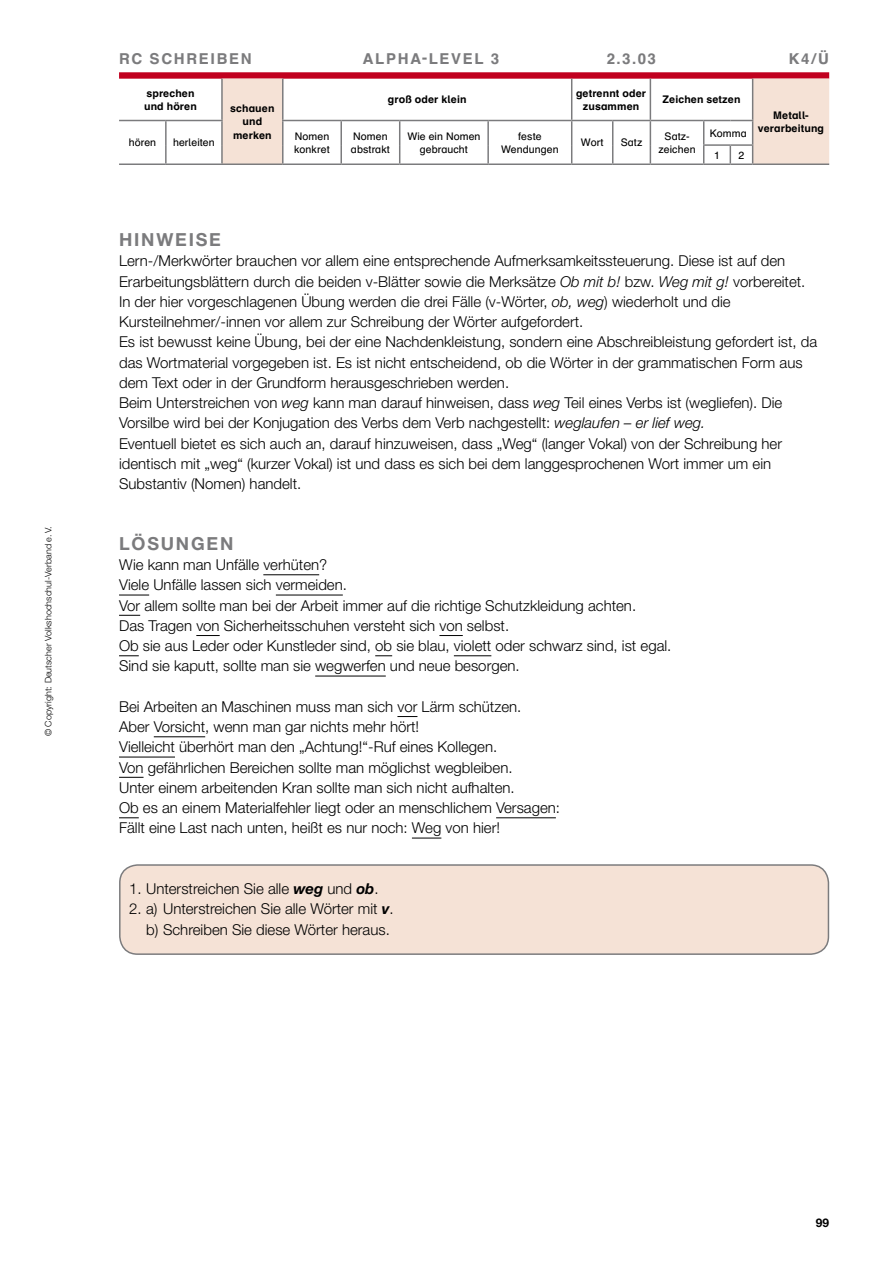
<style>
.page{position:relative;width:893px;height:1263px;background:#fff}
.page>*{position:absolute;margin:0;border:0;box-sizing:border-box;transform-origin:0 0}
.Hinweise___Lösungen{font:700 18px "Helvetica Neue LT Pro";letter-spacing:.1em;color:#7b7b7d}
.Fließtext{font:300 15px/20.2px "Helvetica Neue LT Pro";color:#000}
.Fließtext_1spaltig{font:300 15px/20.2px "Helvetica Neue LT Pro";color:#000}
.Rubrik___Level{font:700 15px "Schulbuch Nord Pro";letter-spacing:.11em;color:#7b7b7d}
.t1{font:700 12px "Helvetica Neue LT Pro";color:#000}
.Navigationstabelle_f{font:700 10.5px/13.5px "Schulbuch Nord Pro";letter-spacing:.01em;color:#000;text-align:center}
.Navigationstabelle_N{font:10.5px/13.5px "Schulbuch Nord Pro";letter-spacing:.01em;color:#000;text-align:center}
.Navigationstabelle_f-2{font:10.5px "Schulbuch Nord Pro";letter-spacing:.01em;color:#000}
.t2{font:300 9px "Helvetica Neue LT Pro";letter-spacing:.005em;color:#000}
.s1{font-style:italic}
.s2{font-family:"Helvetica Neue LT";font-weight:700;font-style:italic}
</style>
<div class="page">
<div style="left:119px;top:72px;width:710px;height:7px;background:#c1001f"></div>
<hr style="left:263px;top:574px;width:56px;height:1px;background:#000">
<hr style="left:119px;top:595px;width:30px;height:1px;background:#000">
<hr style="left:276px;top:595px;width:67px;height:1px;background:#000">
<svg style="left:119px;top:615px;width:21px;height:1px"></svg>
<svg style="left:196px;top:635px;width:24px;height:1px"></svg>
<svg style="left:439px;top:635px;width:24px;height:1px"></svg>
<svg style="left:119px;top:655px;width:20px;height:1px"></svg>
<svg style="left:375px;top:655px;width:17px;height:1px"></svg>
<hr style="left:454px;top:655px;width:37px;height:1px;background:#000">
<hr style="left:315px;top:676px;width:71px;height:1px;background:#000">
<svg style="left:397px;top:716px;width:20px;height:1px"></svg>
<hr style="left:154px;top:736px;width:51px;height:1px;background:#000">
<hr style="left:119px;top:757px;width:56px;height:1px;background:#000">
<svg style="left:119px;top:777px;width:25px;height:1px"></svg>
<svg style="left:119px;top:817px;width:20px;height:1px"></svg>
<hr style="left:496px;top:817px;width:60px;height:1px;background:#000">
<svg style="left:412px;top:838px;width:29px;height:1px"></svg>
<div style="left:120px;top:865px;width:708px;height:89px;background:#f5e2d6;border-radius:18px"></div>
<div style="left:119px;top:864px;width:710px;height:91px;border:1px solid #7b7b7d;border-radius:18px"></div>
<svg style="left:223px;top:79px;width:606px;height:84px"></svg>
<hr style="left:572px;top:120px;width:41px;height:1px;background:#7b7b7d">
<hr style="left:572px;top:163px;width:41px;height:2px;background:#7b7b7d">
<hr style="left:613px;top:163px;width:37px;height:2px;background:#7b7b7d">
<hr style="left:753px;top:163px;width:76px;height:2px;background:#7b7b7d">
<hr style="left:400px;top:163px;width:88px;height:2px;background:#7b7b7d">
<hr style="left:283px;top:163px;width:58px;height:2px;background:#7b7b7d">
<hr style="left:166px;top:163px;width:56px;height:2px;background:#7b7b7d">
<hr style="left:341px;top:163px;width:59px;height:2px;background:#7b7b7d">
<svg style="left:571px;top:121px;width:1px;height:42px"></svg>
<hr style="left:488px;top:163px;width:84px;height:2px;background:#7b7b7d">
<hr style="left:650px;top:163px;width:54px;height:2px;background:#7b7b7d">
<hr style="left:704px;top:163px;width:26px;height:2px;background:#7b7b7d">
<hr style="left:730px;top:163px;width:23px;height:2px;background:#7b7b7d">
<hr style="left:571px;top:79px;width:1px;height:41px;background:#7b7b7d">
<hr style="left:488px;top:120px;width:84px;height:1px;background:#7b7b7d">
<hr style="left:650px;top:79px;width:1px;height:41px;background:#7b7b7d">
<hr style="left:752px;top:79px;width:1px;height:41px;background:#7b7b7d">
<hr style="left:650px;top:120px;width:54px;height:1px;background:#7b7b7d">
<svg style="left:703px;top:120px;width:50px;height:43px"></svg>
<hr style="left:119px;top:120px;width:47px;height:1px;background:#7b7b7d">
<hr style="left:166px;top:120px;width:57px;height:1px;background:#7b7b7d">
<hr style="left:165px;top:121px;width:2px;height:24px;background:#7b7b7d">
<svg style="left:165px;top:145px;width:2px;height:18px"></svg>
<hr style="left:119px;top:163px;width:47px;height:2px;background:#7b7b7d">
<hr style="left:221px;top:79px;width:2px;height:41px;background:#7b7b7d">
<hr style="left:282px;top:79px;width:1px;height:41px;background:#7b7b7d">
<hr style="left:221px;top:121px;width:2px;height:24px;background:#7b7b7d">
<svg style="left:221px;top:145px;width:2px;height:18px"></svg>
<svg style="left:282px;top:121px;width:1px;height:42px"></svg>
<hr style="left:222px;top:163px;width:61px;height:2px;background:#7b7b7d">
<hr style="left:282px;top:120px;width:59px;height:1px;background:#7b7b7d">
<hr style="left:400px;top:120px;width:88px;height:1px;background:#7b7b7d">
<hr style="left:487px;top:121px;width:2px;height:24px;background:#7b7b7d">
<svg style="left:487px;top:145px;width:2px;height:18px"></svg>
<hr style="left:613px;top:120px;width:37px;height:1px;background:#7b7b7d">
<svg style="left:612px;top:121px;width:1px;height:42px"></svg>
<svg style="left:650px;top:121px;width:1px;height:42px"></svg>
<hr style="left:341px;top:120px;width:59px;height:1px;background:#7b7b7d">
<hr style="left:340px;top:121px;width:2px;height:24px;background:#7b7b7d">
<svg style="left:340px;top:145px;width:2px;height:18px"></svg>
<svg style="left:399px;top:121px;width:1px;height:42px"></svg>
<p class="t2" style="left:43px;top:736px;width:211px;rotate:-90deg">© Copyright: Deutscher Volkshochschul-Verband e.V.</p>
<p class="Rubrik___Level" style="left:119px;top:48px;width:134px">RC SCHREIBEN</p>
<p class="Rubrik___Level" style="left:363px;top:48px;width:138px">ALPHA-LEVEL 3</p>
<p class="Rubrik___Level" style="left:607px;top:48px;width:51px">2.3.03</p>
<p class="Rubrik___Level" style="left:789px;top:48px;width:42px">K4/Ü</p>
<p class="Navigationstabelle_f" style="left:388px;top:93px;width:80px">groß oder klein</p>
<p class="Navigationstabelle_f" style="left:576px;top:86px;width:72px">getrennt oder zusammen</p>
<p class="Navigationstabelle_f" style="left:662px;top:93px;width:80px">Zeichen setzen</p>
<p class="Navigationstabelle_f" style="left:144px;top:86px;width:54px;text-align:left">sprechen und hören</p>
<p class="Navigationstabelle_f" style="left:230px;top:101px;width:46px">schauen und merken</p>
<p class="Navigationstabelle_f-2" style="left:129px;top:135px;width:29px">hören</p>
<p class="Navigationstabelle_N" style="left:173px;top:136px;width:43px">herleiten</p>
<p class="Navigationstabelle_N" style="left:294px;top:129px;width:37px;text-align:left">Nomen konkret</p>
<p class="Navigationstabelle_N" style="left:351px;top:129px;width:40px;text-align:left">Nomen abstrakt</p>
<p class="Navigationstabelle_N" style="left:407px;top:129px;width:75px">Wie ein Nomen gebraucht</p>
<p class="Navigationstabelle_N" style="left:501px;top:129px;width:59px">feste<br>Wendungen</p>
<p class="Navigationstabelle_N" style="left:581px;top:136px;width:24px">Wort</p>
<p class="Navigationstabelle_N" style="left:621px;top:136px;width:23px">Satz</p>
<p class="Navigationstabelle_N" style="left:658px;top:129px;width:39px">Satz&shy;zeichen</p>
<p class="Navigationstabelle_N" style="left:710px;top:126px;width:38px">Komma</p>
<p class="Navigationstabelle_N" style="left:714px;top:148px;width:7px">1</p>
<p class="Navigationstabelle_N" style="left:739px;top:148px;width:7px">2</p>
<p class="Navigationstabelle_f" style="left:758px;top:108px;width:68px">Metall&shy;verarbeitung</p>
<p class="Hinweise___Lösungen" style="left:119px;top:228px;width:103px">HINWEISE</p>
<p class="Fließtext" style="left:119px;top:251px;width:688px">Lern-/Merkwörter brauchen vor allem eine entsprechende Aufmerksamkeitssteuerung. Diese ist auf den<br>Erarbeitungsblättern durch die beiden v-Blätter sowie die Merksätze <span class="s1">Ob mit b!</span> bzw. <span class="s1">Weg mit g!</span> vorbereitet.</p>
<p class="Fließtext" style="left:119px;top:291px;width:613px">In der hier vorgeschlagenen Übung werden die drei Fälle (v-Wörter, <span class="s1">ob, weg</span>) wiederholt und die<br>Kursteilnehmer/-innen vor allem zur Schreibung der Wörter aufgefordert.</p>
<p class="Fließtext" style="left:119px;top:332px;width:700px">Es ist bewusst keine Übung, bei der eine Nachdenkleistung, sondern eine Abschreibleistung gefordert ist, da das Wortmaterial vorgegeben ist. Es ist nicht entscheidend, ob die Wörter in der grammatischen Form aus dem Text oder in der Grundform herausgeschrieben werden.</p>
<p class="Fließtext" style="left:119px;top:392px;width:665px">Beim Unterstreichen von <span class="s1">weg</span> kann man darauf hinweisen, dass <span class="s1">weg</span> Teil eines Verbs ist (wegliefen). Die<br>Vorsilbe wird bei der Konjugation des Verbs dem Verb nachgestellt: <span class="s1">weglaufen – er lief weg.</span></p>
<p class="Fließtext" style="left:119px;top:433px;width:664px">Eventuell bietet es sich auch an, darauf hinzuweisen, dass „Weg“ (langer Vokal) von der Schreibung her identisch mit „weg“ (kurzer Vokal) ist und dass es sich bei dem langgesprochenen Wort immer um ein<br>Substantiv (Nomen) handelt.</p>
<p class="Hinweise___Lösungen" style="left:119px;top:532px;width:116px">LÖSUNGEN</p>
<p class="Fließtext_1spaltig" style="left:119px;top:554px;width:210px">Wie kann man Unfälle verhüten?</p>
<p class="Fließtext_1spaltig" style="left:119px;top:575px;width:229px">Viele Unfälle lassen sich vermeiden.</p>
<p class="Fließtext_1spaltig" style="left:119px;top:595px;width:554px">Vor allem sollte man bei der Arbeit immer auf die richtige Schutzkleidung achten.<br>Das Tragen von Sicherheitsschuhen versteht sich von selbst.<br>Ob sie aus Leder oder Kunstleder sind, ob sie blau, violett oder schwarz sind, ist egal.<br>Sind sie kaputt, sollte man sie wegwerfen und neue besorgen.</p>
<p class="Fließtext_1spaltig" style="left:119px;top:696px;width:404px">Bei Arbeiten an Maschinen muss man sich vor Lärm schützen.<br>Aber Vorsicht, wenn man gar nichts mehr hört!<br>Vielleicht überhört man den „Achtung!“-Ruf eines Kollegen.</p>
<p class="Fließtext_1spaltig" style="left:119px;top:757px;width:442px">Von gefährlichen Bereichen sollte man möglichst wegbleiben.<br>Unter einem arbeitenden Kran sollte man sich nicht aufhalten.<br>Ob es an einem Materialfehler liegt oder an menschlichem Versagen:<br>Fällt eine Last nach unten, heißt es nur noch: Weg von hier!</p>
<p class="Fließtext_1spaltig" style="left:129px;top:878px;width:251px">1. Unterstreichen Sie alle <span class="s2">weg</span> und <span class="s2">ob</span>.</p>
<p class="Fließtext_1spaltig" style="left:129px;top:899px;width:266px;text-align:right">2. a) Unterstreichen Sie alle Wörter mit <span class="s2">v</span>. b) Schreiben Sie diese Wörter heraus.</p>
<p class="t1" style="left:816px;top:1215px;width:15px">99</p>
</div>
